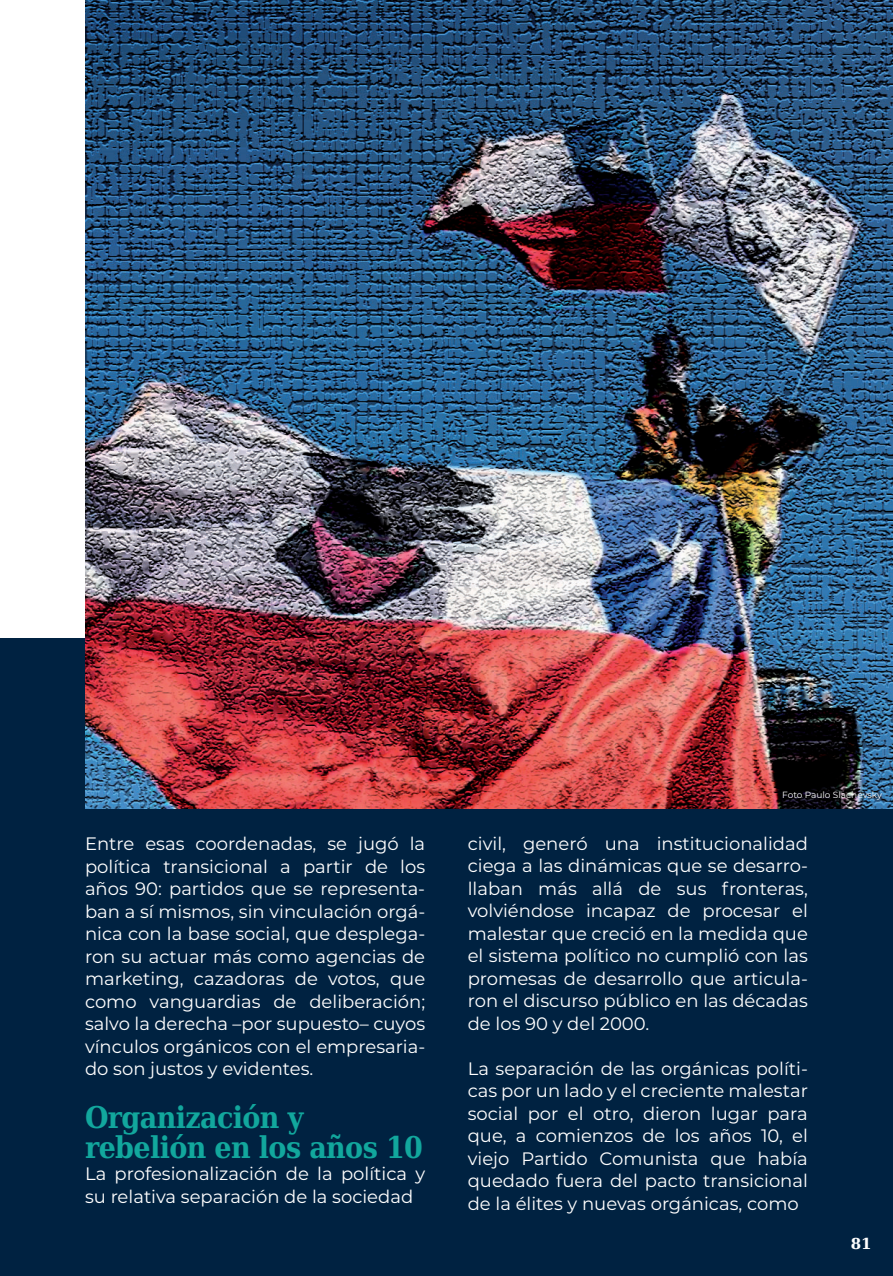
<style>
.page{position:relative;width:893px;height:1276px;background:#fff}
.page>*{position:absolute;margin:0;border:0;box-sizing:border-box;transform-origin:0 0}
.t1{font:700 30px/30px "DejaVu Serif Condensed";letter-spacing:-.02em;color:#12a79d}
.t2{font:18px/22.5px "Montserrat";color:#fff;text-align:justify}
.t3{font:700 15px "DejaVu Serif";color:#fff}
.t4{font:9px "Montserrat";color:#fff}
</style>
<div class="page">
<div style="left:0;top:638px;width:893px;height:638px;background:#002241"></div>
<img style="left:85px;top:0;width:808px;height:808px">
<p class="t2" style="left:85px;top:832px;width:342px">Entre esas coordenadas, se jugó la política transicional a partir de los años 90: partidos que se representa&shy;ban a sí mismos, sin vinculación orgá&shy;nica con la base social, que desplega&shy;ron su actuar más como agencias de marketing, cazadoras de votos, que como vanguardias de deliberación; salvo la derecha –por supuesto– cuyos vínculos orgánicos con el empresaria&shy;do son justos y evidentes.</p>
<h1 class="t1" style="left:85px;top:1101px;width:339px">Organización y rebelión en los años 10</h1>
<p class="t2" style="left:85px;top:1162px;width:342px">La profesionalización de la política y su relativa separación de la sociedad</p>
<p class="t4" style="left:782px;top:788px;width:101px">Foto Paulo Slachevsky</p>
<p class="t2" style="left:468px;top:831px;width:342px">civil, generó una institucionalidad ciega a las dinámicas que se desarro&shy;llaban más allá de sus fronteras, volviéndose incapaz de procesar el malestar que creció en la medida que el sistema político no cumplió con las promesas de desarrollo que articula&shy;ron el discurso público en las décadas de los 90 y del 2000.</p>
<p class="t2" style="left:468px;top:1056px;width:342px">La separación de las orgánicas políti&shy;cas por un lado y el creciente malestar social por el otro, dieron lugar para que, a comienzos de los años 10, el viejo Partido Comunista que había quedado fuera del pacto transicional de la élites y nuevas orgánicas, como</p>
<p class="t3" style="left:851px;top:1231px;width:22px">81</p>
</div>
